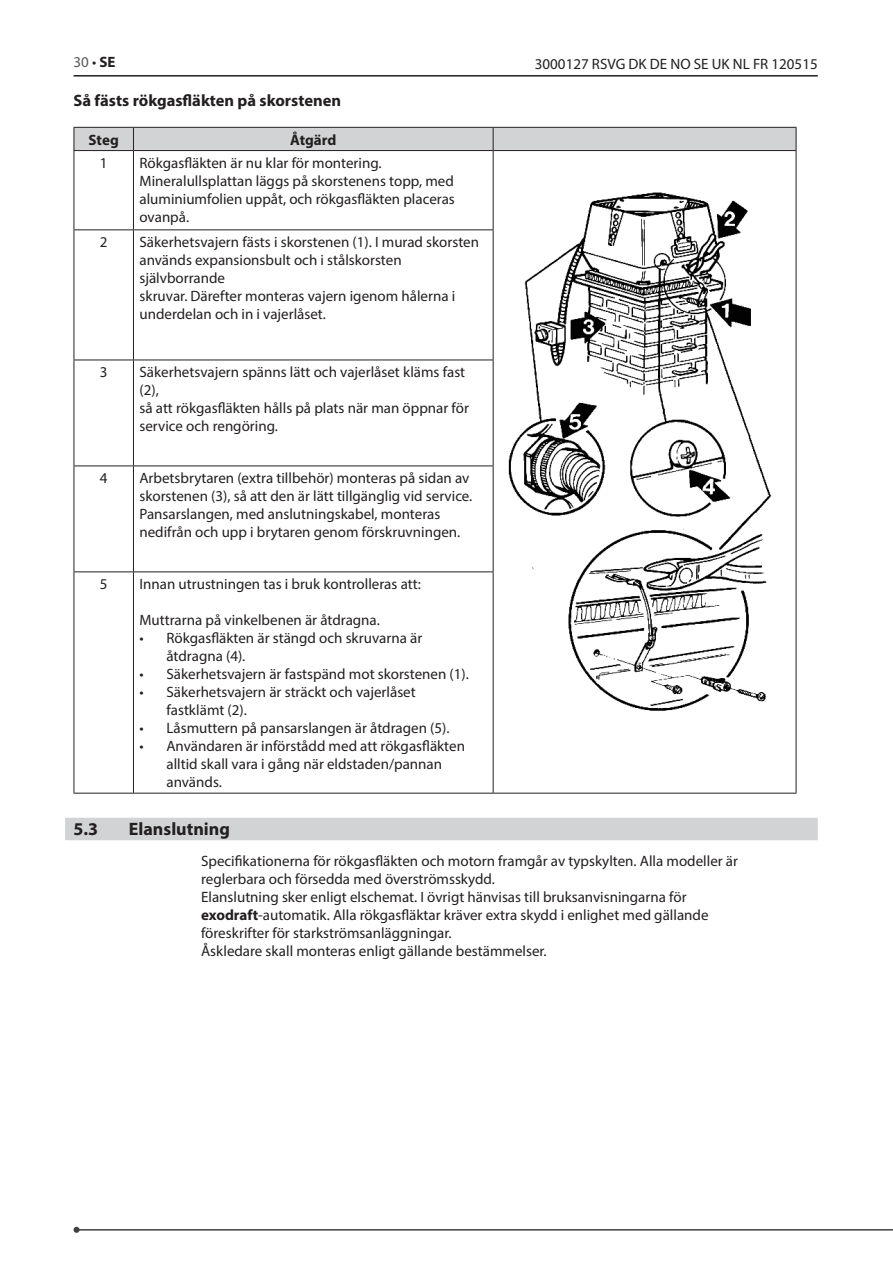
<style>
.page{position:relative;width:893px;height:1263px;background:#fff}
.page>*{position:absolute;margin:0;border:0;box-sizing:border-box;transform-origin:0 0}
.t1{font:700 18px "Myriad Pro";color:#231f20}
.t2{font:700 16.5px "Myriad Pro";color:#231f20}
.t3{font:15px/18px "Myriad Pro";color:#231f20}
.t4{font:700 15px "Myriad Pro";letter-spacing:-.005em;color:#231f20}
.t5{font:15px "Myriad Pro";color:#58595b}
.s1{color:#231f20}
.s2{font-weight:700;color:#231f20}
.s3{font-weight:700}
</style>
<div class="page">
<hr style="left:77px;top:1229px;width:816px;height:1px;background:#414042">
<svg style="left:74px;top:1227px;width:6px;height:6px"></svg>
<div style="left:65px;top:818px;width:753px;height:22px;background:#d1d3d4"></div>
<div style="left:74px;top:127px;width:723px;height:24px;background:#d1d3d4"></div>
<hr style="left:74px;top:150px;width:59px;height:1px;background:#231f20">
<hr style="left:74px;top:151px;width:1px;height:78px;background:#231f20">
<hr style="left:133px;top:150px;width:360px;height:1px;background:#231f20">
<hr style="left:133px;top:151px;width:1px;height:78px;background:#231f20">
<hr style="left:493px;top:150px;width:303px;height:1px;background:#231f20">
<hr style="left:493px;top:151px;width:1px;height:78px;background:#231f20">
<hr style="left:796px;top:151px;width:1px;height:79px;background:#231f20">
<hr style="left:74px;top:229px;width:59px;height:1px;background:#231f20">
<hr style="left:74px;top:230px;width:1px;height:130px;background:#231f20">
<hr style="left:133px;top:229px;width:360px;height:1px;background:#231f20">
<hr style="left:133px;top:230px;width:1px;height:130px;background:#231f20">
<hr style="left:493px;top:230px;width:1px;height:130px;background:#231f20">
<hr style="left:796px;top:230px;width:1px;height:130px;background:#231f20">
<hr style="left:74px;top:360px;width:59px;height:1px;background:#231f20">
<hr style="left:74px;top:360px;width:1px;height:105px;background:#231f20">
<hr style="left:133px;top:360px;width:360px;height:1px;background:#231f20">
<hr style="left:133px;top:360px;width:1px;height:105px;background:#231f20">
<hr style="left:493px;top:360px;width:1px;height:105px;background:#231f20">
<hr style="left:796px;top:360px;width:1px;height:106px;background:#231f20">
<hr style="left:74px;top:465px;width:59px;height:1px;background:#231f20">
<hr style="left:74px;top:466px;width:1px;height:105px;background:#231f20">
<hr style="left:133px;top:465px;width:360px;height:1px;background:#231f20">
<hr style="left:133px;top:466px;width:1px;height:105px;background:#231f20">
<hr style="left:493px;top:466px;width:1px;height:105px;background:#231f20">
<hr style="left:796px;top:466px;width:1px;height:106px;background:#231f20">
<hr style="left:74px;top:571px;width:59px;height:1px;background:#231f20">
<hr style="left:74px;top:572px;width:1px;height:221px;background:#231f20">
<hr style="left:133px;top:571px;width:360px;height:1px;background:#231f20">
<hr style="left:133px;top:572px;width:1px;height:221px;background:#231f20">
<hr style="left:493px;top:572px;width:1px;height:221px;background:#231f20">
<hr style="left:796px;top:572px;width:1px;height:221px;background:#231f20">
<hr style="left:74px;top:793px;width:59px;height:1px;background:#231f20">
<hr style="left:133px;top:793px;width:360px;height:1px;background:#231f20">
<hr style="left:493px;top:793px;width:303px;height:1px;background:#231f20">
<img style="left:508px;top:192px;width:263px;height:519px">
<hr style="left:74px;top:75px;width:744px;height:2px;background:#231f20">
<p class="t5" style="left:74px;top:54px;width:44px">30 <span class="s1">•</span> <span class="s2">SE</span></p>
<p class="t3" style="left:535px;top:55px;width:284px">3000127 RSVG DK DE NO SE UK NL FR 120515</p>
<p class="t2" style="left:74px;top:91px;width:269px">Så fästs rökgasfläkten på skorstenen</p>
<p class="t4" style="left:89px;top:131px;width:32px">Steg</p>
<p class="t4" style="left:290px;top:131px;width:48px">Åtgärd</p>
<p class="t3" style="left:100px;top:154px;width:9px">1</p>
<p class="t3" style="left:139px;top:154px;width:317px">Rökgasfläkten är nu klar för montering.<br>Mineralullsplattan läggs på skorstenens topp, med aluminiumfolien uppåt, och rökgasfläkten placeras ovanpå.</p>
<p class="t3" style="left:100px;top:233px;width:9px">2</p>
<p class="t3" style="left:139px;top:233px;width:341px">Säkerhetsvajern fästs i skorstenen (1). I murad skorsten används expansionsbult och i stålskorsten självborrande<br>skruvar. Därefter monteras vajern igenom hålerna i underdelan och in i vajerlåset.</p>
<p class="t3" style="left:100px;top:363px;width:9px">3</p>
<p class="t3" style="left:139px;top:363px;width:331px">Säkerhetsvajern spänns lätt och vajerlåset kläms fast (2),<br>så att rökgasfläkten hålls på plats när man öppnar för service och rengöring.</p>
<p class="t3" style="left:100px;top:469px;width:9px">4</p>
<p class="t3" style="left:139px;top:469px;width:334px">Arbetsbrytaren (extra tillbehör) monteras på sidan av skorstenen (3), så att den är lätt tillgänglig vid service.<br>Pansarslangen, med anslutningskabel, monteras nedifrån och upp i brytaren genom förskruvningen.</p>
<p class="t3" style="left:100px;top:575px;width:9px">5</p>
<p class="t3" style="left:139px;top:575px;width:283px">Innan utrustningen tas i bruk kontrolleras att:</p>
<p class="t3" style="left:139px;top:611px;width:242px">Muttrarna på vinkelbenen är åtdragna.</p>
<p class="t3" style="left:166px;top:629px;width:257px;text-indent:-27px">• Rökgasfläkten är stängd och skruvarna är åtdragna (4).</p>
<p class="t3" style="left:139px;top:665px;width:331px">• Säkerhetsvajern är fastspänd mot skorstenen (1).</p>
<p class="t3" style="left:166px;top:683px;width:251px;text-indent:-27px">• Säkerhetsvajern är sträckt och vajerlåset fastklämt (2).</p>
<p class="t3" style="left:139px;top:719px;width:312px">• Låsmuttern på pansarslangen är åtdragen (5).</p>
<p class="t3" style="left:166px;top:737px;width:300px;text-indent:-27px">• Användaren är införstådd med att rökgasfläkten alltid skall vara i gång när eldstaden/pannan används.</p>
<p class="t1" style="left:74px;top:818px;width:26px">5.3</p>
<p class="t1" style="left:129px;top:818px;width:103px">Elanslutning</p>
<p class="t3" style="left:201px;top:851px;width:538px">Specifikationerna för rökgasfläkten och motorn framgår av typskylten. Alla modeller är reglerbara och försedda med överströmsskydd.<br>Elanslutning sker enligt elschemat. I övrigt hänvisas till bruksanvisningarna för <span class="s3">exodraft</span>-automatik. Alla rökgasfläktar kräver extra skydd i enlighet med gällande föreskrifter för starkströmsanläggningar.<br>Åskledare skall monteras enligt gällande bestämmelser.</p>
</div>
